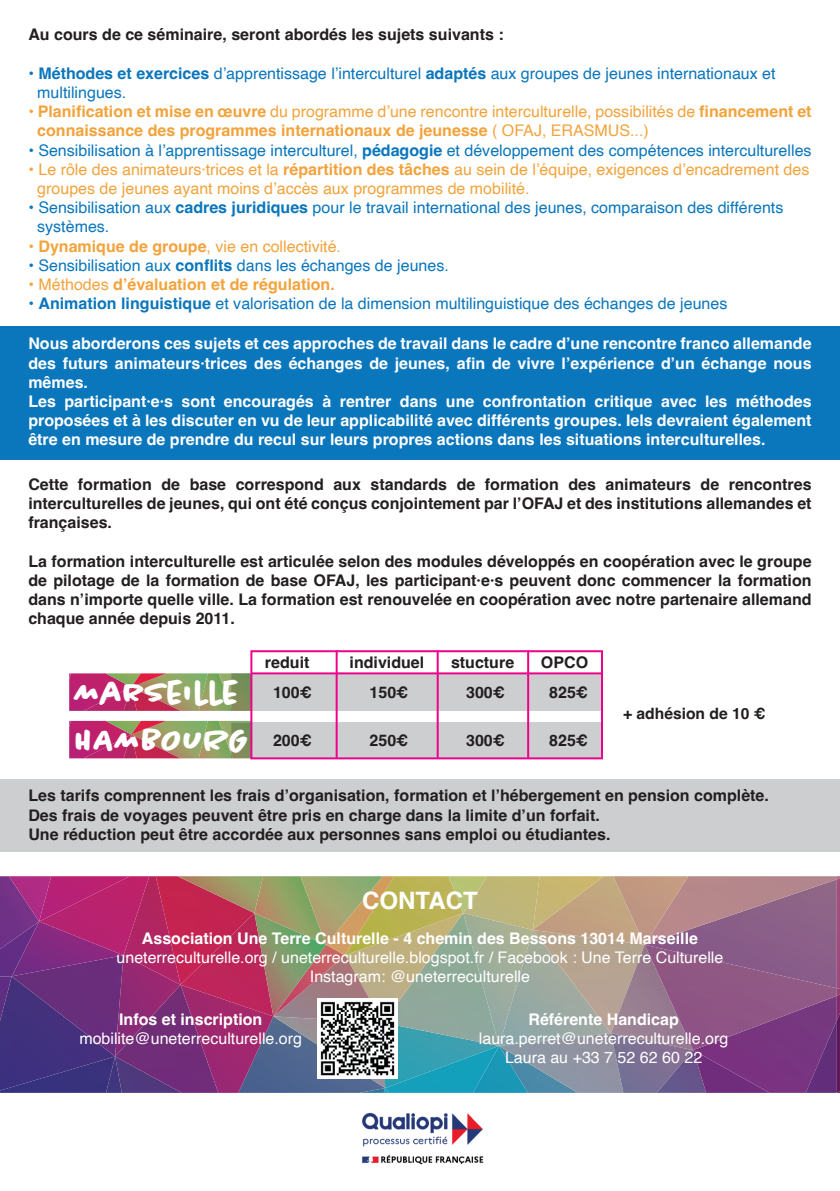
<style>
.page{position:relative;width:840px;height:1191px;background:#fff}
.page>*{position:absolute;margin:0;border:0;box-sizing:border-box;transform-origin:0 0}
.t1{font:700 33px/47.4px "Chantal";color:#fff}
.t2{font:700 24px "Helvetica";color:#fff}
.t3{font:700 16px/19.2px "Helvetica";color:#231f20;text-align:justify}
.t4{font:700 16px/19.2px "Helvetica";color:#fff}
.t5{font:16px/19.2px "Helvetica";color:#0a76bc}
.t6{font:700 16px/19.2px "Helvetica";color:#f2a33c}
.t7{font:16px/19.2px "Helvetica";color:#fff;text-align:center}
.t8{font:16px/19.2px "Helvetica";color:#f2a33c}
.t9{font:700 15.6px "Helvetica";color:#231f20}
.s1{font-weight:700}
.s2{font-weight:400}
</style>
<div class="page">
<img style="left:0;top:1090px;width:115px;height:2px">
<div style="left:0;top:1021px;width:115px;height:69px;background:#3c317e"></div>
<img style="left:0;top:976px;width:12px;height:45px">
<img style="left:0;top:949px;width:12px;height:27px">
<img style="left:12px;top:976px;width:103px;height:80px">
<img style="left:12px;top:949px;width:103px;height:27px">
<img style="left:39px;top:921px;width:84px;height:34px">
<img style="left:398px;top:1022px;width:65px;height:24px">
<img style="left:463px;top:930px;width:36px;height:116px">
<img style="left:499px;top:930px;width:33px;height:103px">
<img style="left:385px;top:1046px;width:87px;height:46px">
<img style="left:499px;top:1033px;width:111px;height:59px">
<img style="left:532px;top:944px;width:78px;height:89px">
<img style="left:610px;top:1050px;width:46px;height:42px">
<img style="left:610px;top:944px;width:34px;height:106px">
<img style="left:656px;top:1050px;width:36px;height:42px">
<img style="left:692px;top:1050px;width:113px;height:42px">
<img style="left:644px;top:876px;width:191px;height:174px">
<img style="left:644px;top:879px;width:191px;height:109px">
<svg style="left:835px;top:876px;width:4px;height:217px"></svg>
<img style="left:805px;top:1021px;width:30px;height:71px">
<img style="left:472px;top:1046px;width:55px;height:46px">
<svg style="left:385px;top:1088px;width:3px;height:4px"></svg>
<img style="left:532px;top:876px;width:81px;height:68px">
<img style="left:613px;top:876px;width:75px;height:68px">
<img style="left:0;top:876px;width:39px;height:73px">
<img style="left:51px;top:876px;width:72px;height:45px">
<img style="left:9px;top:876px;width:42px;height:45px">
<img style="left:383px;top:955px;width:80px;height:67px">
<img style="left:394px;top:876px;width:69px;height:79px">
<img style="left:273px;top:1088px;width:112px;height:4px">
<img style="left:273px;top:1022px;width:112px;height:66px">
<img style="left:273px;top:955px;width:110px;height:67px">
<img style="left:115px;top:1056px;width:65px;height:36px">
<img style="left:180px;top:1016px;width:93px;height:76px">
<img style="left:115px;top:955px;width:65px;height:101px">
<img style="left:180px;top:984px;width:74px;height:32px">
<img style="left:123px;top:876px;width:33px;height:108px">
<img style="left:156px;top:876px;width:98px;height:108px">
<img style="left:463px;top:876px;width:69px;height:54px">
<img style="left:532px;top:876px;width:71px;height:54px">
<img style="left:448px;top:876px;width:39px;height:37px">
<img style="left:326px;top:955px;width:19px;height:43px">
<img style="left:254px;top:944px;width:72px;height:72px">
<img style="left:326px;top:876px;width:68px;height:79px">
<img style="left:254px;top:876px;width:46px;height:68px">
<img style="left:300px;top:876px;width:82px;height:68px">
<img style="left:177px;top:876px;width:86px;height:37px">
<div style="left:0;top:779px;width:839px;height:72px;background:#cdced0"></div>
<div style="left:0;top:326px;width:839px;height:133px;background:#0a76bc"></div>
<div style="left:231px;top:673px;width:370px;height:38px;background:#cdced0"></div>
<div style="left:231px;top:722px;width:370px;height:36px;background:#cdced0"></div>
<img style="left:69px;top:673px;width:130px;height:38px">
<svg style="left:69px;top:673px;width:2px;height:6px"></svg>
<img style="left:106px;top:673px;width:25px;height:14px">
<img style="left:123px;top:687px;width:14px;height:24px">
<img style="left:199px;top:673px;width:51px;height:38px">
<img style="left:218px;top:673px;width:13px;height:33px">
<img style="left:131px;top:673px;width:35px;height:14px">
<img style="left:69px;top:721px;width:130px;height:37px">
<svg style="left:69px;top:721px;width:2px;height:6px"></svg>
<img style="left:106px;top:721px;width:25px;height:13px">
<img style="left:123px;top:734px;width:14px;height:24px">
<img style="left:199px;top:721px;width:51px;height:37px">
<img style="left:218px;top:721px;width:32px;height:33px">
<img style="left:131px;top:721px;width:35px;height:13px">
<img style="left:317px;top:998px;width:80px;height:80px">
<hr style="left:335px;top:650px;width:2px;height:108px;background:#ed028c">
<hr style="left:436px;top:650px;width:2px;height:108px;background:#ed028c">
<hr style="left:527px;top:650px;width:2px;height:108px;background:#ed028c">
<div style="left:250px;top:650px;width:352px;height:109px;border:2px solid #ed028c"></div>
<img style="left:362px;top:1112px;width:122px;height:53px">
<hr style="left:251px;top:672px;width:350px;height:2px;background:#ed028c">
<p class="t3" style="left:28px;top:27px;width:476px">Au cours de ce séminaire, seront abordés les sujets suivants :</p>
<p class="t5" style="left:37px;top:64px;width:739px;text-indent:-9px">• <span class="s1">Méthodes et exercices</span> d’apprentissage l’interculturel <span class="s1">adaptés</span> aux groupes de jeunes internationaux et multilingues.</p>
<p class="t6" style="left:37px;top:104px;width:775px;text-indent:-9px"><span class="s2">•</span> Planification et mise en œuvre <span class="s2">du programme d’une rencontre interculturelle, possibilités de</span> financement et connaissance des programmes internationaux de jeunesse <span class="s2">( OFAJ, ERASMUS...)</span></p>
<p class="t5" style="left:28px;top:141px;width:784px">• Sensibilisation à l’apprentissage interculturel, <span class="s1">pédagogie</span> et développement des compétences interculturelles</p>
<p class="t8" style="left:37px;top:160px;width:773px;text-indent:-9px">• Le rôle des animateurs·trices et la <span class="s1">répartition des tâches</span> au sein de l’équipe, exigences d’encadrement des groupes de jeunes ayant moins d’accès aux programmes de mobilité.</p>
<p class="t5" style="left:37px;top:198px;width:747px;text-indent:-9px">• Sensibilisation aux <span class="s1">cadres juridiques</span> pour le travail international des jeunes, comparaison des différents systèmes.</p>
<p class="t8" style="left:28px;top:237px;width:314px">• <span class="s1">Dynamique de groupe</span>, vie en collectivité.</p>
<p class="t5" style="left:28px;top:256px;width:422px">• Sensibilisation aux <span class="s1">conflits</span> dans les échanges de jeunes.</p>
<p class="t6" style="left:28px;top:277px;width:308px"><span class="s2">• Méthodes</span> d’évaluation et de régulation.</p>
<p class="t5" style="left:28px;top:294px;width:700px">• <span class="s1">Animation linguistique</span> et valorisation de la dimension multilinguistique des échanges de jeunes</p>
<p class="t4" style="left:28px;top:336px;width:784px">Nous aborderons ces sujets et ces approches de travail dans le cadre d’une rencontre franco allemande des futurs animateurs·trices des échanges de jeunes, afin de vivre l’expérience d’un échange nous mêmes.<br>Les participant·e·s sont encouragés à rentrer dans une confrontation critique avec les méthodes proposées et à les discuter en vu de leur applicabilité avec différents groupes. Iels devraient également être en mesure de prendre du recul sur leurs propres actions dans les situations interculturelles.</p>
<p class="t3" style="left:28px;top:476px;width:784px">Cette formation de base correspond aux standards de formation des animateurs de rencontres interculturelles de jeunes, qui ont été conçus conjointement par l’OFAJ et des institutions allemandes et françaises.</p>
<p class="t3" style="left:28px;top:553px;width:784px">La formation interculturelle est articulée selon des modules développés en coopération avec le groupe de pilotage de la formation de base OFAJ, les participant·e·s peuvent donc commencer la formation dans n’importe quelle ville. La formation est renouvelée en coopération avec notre partenaire allemand chaque année depuis 2011.</p>
<h1 class="t1" style="left:75px;top:669px;width:176px">MARSEILLE<br>HAMBOURG</h1>
<p class="t3" style="left:265px;top:655px;width:46px">reduit</p>
<p class="t3" style="left:349px;top:655px;width:76px">individuel</p>
<p class="t3" style="left:451px;top:655px;width:65px">stucture</p>
<p class="t3" style="left:540px;top:655px;width:49px">OPCO</p>
<p class="t3" style="left:273px;top:685px;width:40px">100€</p>
<p class="t3" style="left:369px;top:685px;width:40px">150€</p>
<p class="t3" style="left:466px;top:685px;width:40px">300€</p>
<p class="t3" style="left:549px;top:685px;width:40px">825€</p>
<p class="t3" style="left:273px;top:732px;width:40px">200€</p>
<p class="t3" style="left:369px;top:732px;width:40px">250€</p>
<p class="t3" style="left:466px;top:732px;width:40px">300€</p>
<p class="t3" style="left:549px;top:732px;width:40px">825€</p>
<p class="t9" style="left:622px;top:704px;width:144px">+ adhésion de 10 €</p>
<p class="t3" style="left:28px;top:788px;width:741px;text-align:left">Les tarifs comprennent les frais d’organisation, formation et l’hébergement en pension complète.<br>Des frais de voyages peuvent être pris en charge dans la limite d’un forfait.<br>Une réduction peut être accordée aux personnes sans emploi ou étudiantes.</p>
<h2 class="t2" style="left:362px;top:885px;width:117px">CONTACT</h2>
<p class="t4" style="left:142px;top:930px;width:557px">Association Une Terre Culturelle - 4 chemin des Bessons 13014 Marseille</p>
<p class="t7" style="left:116px;top:948px;width:608px">uneterreculturelle.org / uneterreculturelle.blogspot.fr / Facebook : Une Terre Culturelle<br>Instagram: @uneterreculturelle</p>
<p class="t4" style="left:119px;top:1011px;width:145px">Infos et inscription</p>
<p class="t7" style="left:79px;top:1029px;width:224px">mobilite@uneterreculturelle.org</p>
<p class="t4" style="left:528px;top:1011px;width:152px">Référente Handicap</p>
<p class="t7" style="left:478px;top:1029px;width:251px">laura.perret@uneterreculturelle.org<br>Laura au +33 7 52 62 60 22</p>
</div>
